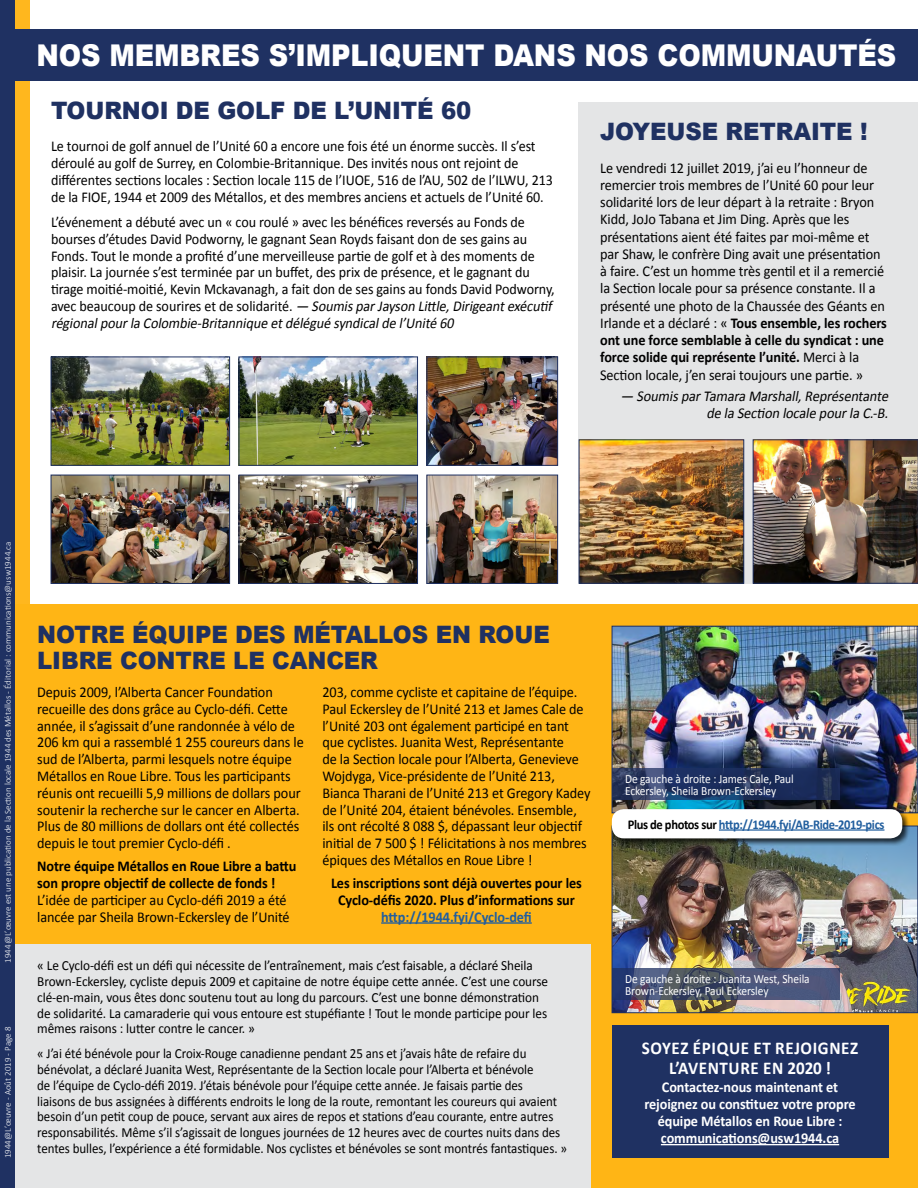
<style>
.page{position:relative;width:918px;height:1188px;background:#fff}
.page>*{position:absolute;margin:0;border:0;box-sizing:border-box;transform-origin:0 0}
.t1{font:900 30px "Arial";letter-spacing:-.005em;color:#fff;scale:.9 1}
.t2{font:900 24px/25.5px "Arial";letter-spacing:-.005em;color:#1f3162;scale:.95 1}
.t3{font:700 18px/20.2px "Calibri";letter-spacing:.035em;color:#fff;text-align:center;scale:.95 1}
.t4{font:15px/16.8px "Calibri";letter-spacing:-.005em;color:#000;scale:.95 1}
.t5{font:15px/16.8px "Calibri";letter-spacing:-.005em;color:#000;scale:.94 1}
.t6{font:700 15px/16.8px "Calibri";letter-spacing:-.005em;color:#000;scale:.95 1}
.t7{font:700 15px/17.2px "Calibri";letter-spacing:-.005em;color:#fff;text-align:center;scale:.95 1}
.t8{font:italic 15px/17.2px "Calibri";color:#000;text-align:right;scale:.95 1}
.t9{font:700 15px "Calibri";letter-spacing:-.005em;color:#215e9e;scale:.95 1}
.t10{font:13.95px/15.9px "Calibri";letter-spacing:-.005em;color:#000;scale:.93 1}
.t11{font:13.95px/15.9px "Calibri";letter-spacing:-.005em;color:#000;scale:.95 1}
.t12{font:700 13.5px "Calibri";letter-spacing:-.03em;color:#215e9e;scale:.93 1}
.t13{font:12.6px/12px "Calibri";letter-spacing:-.005em;color:#fff;scale:.9 1}
.t14{font:300 9px "Calibri";color:#fff}
.s1{font-style:italic}
.s2{font-weight:700}
.s3{color:#000}
</style>
<div class="page">
<div style="left:0;top:0;width:30px;height:1188px;background:#ffb71e"></div>
<div style="left:15px;top:30px;width:903px;height:51px;background:#1f3162"></div>
<div style="left:579px;top:102px;width:339px;height:481px;background:#e4e5e6"></div>
<div style="left:15px;top:605px;width:903px;height:583px;background:#ffb515"></div>
<hr style="left:381px;top:922px;width:151px;height:2px;background:#215e9e">
<img style="left:53px;top:477px;width:175px;height:105px">
<div style="left:51px;top:475px;width:179px;height:109px;border:1px solid #1f3162"></div>
<img style="left:429px;top:477px;width:127px;height:105px">
<div style="left:427px;top:475px;width:131px;height:109px;border:1px solid #1f3162"></div>
<img style="left:241px;top:477px;width:175px;height:105px">
<div style="left:239px;top:475px;width:179px;height:109px;border:1px solid #1f3162"></div>
<img style="left:53px;top:359px;width:175px;height:105px">
<div style="left:51px;top:357px;width:179px;height:109px;border:1px solid #1f3162"></div>
<img style="left:755px;top:442px;width:161px;height:139px">
<div style="left:753px;top:440px;width:165px;height:143px;border:1px solid #1f3162"></div>
<img style="left:581px;top:442px;width:161px;height:139px">
<div style="left:579px;top:440px;width:165px;height:143px;border:1px solid #1f3162"></div>
<img style="left:241px;top:359px;width:175px;height:105px">
<div style="left:239px;top:357px;width:179px;height:109px;border:1px solid #1f3162"></div>
<img style="left:429px;top:359px;width:127px;height:105px">
<div style="left:427px;top:357px;width:131px;height:109px;border:1px solid #1f3162"></div>
<img style="left:614px;top:628px;width:302px;height:183px">
<div style="left:612px;top:626px;width:306px;height:187px;border:1px solid #1f3162"></div>
<div style="left:15px;top:944px;width:576px;height:244px;background:#e4e5e6"></div>
<div style="left:612px;top:1026px;width:276px;height:132px;background:#1f3162"></div>
<hr style="left:661px;top:1144px;width:178px;height:1px;background:#fff">
<img style="left:614px;top:828px;width:302px;height:183px">
<div style="left:612px;top:826px;width:306px;height:187px;border:1px solid #1f3162"></div>
<div style="left:0;top:0;width:15px;height:1188px;background:#1f3162"></div>
<svg style="left:612px;top:768px;width:228px;height:32px;background:#22335f"></svg>
<svg style="left:612px;top:968px;width:228px;height:32px;background:#465170"></svg>
<div style="left:610px;top:808px;width:300px;height:38px;background:#000;opacity:.75"></div>
<div style="left:612px;top:809px;width:290px;height:29px;background:#fff;border-radius:12px"></div>
<hr style="left:719px;top:829px;width:165px;height:2px;background:#215e9e">
<h1 class="t1" style="left:36px;top:34px;width:957px">NOS MEMBRES S’IMPLIQUENT DANS NOS COMMUNAUTÉS</h1>
<h2 class="t2" style="left:51px;top:97px;width:444px">TOURNOI DE GOLF DE L’UNITÉ 60</h2>
<p class="t5" style="left:51px;top:138px;width:536px">Le tournoi de golf annuel de l’Unité 60 a encore une fois été un énorme succès. Il s’est déroulé au golf de Surrey, en Colombie-Britannique. Des invités nous ont rejoint de différentes sections locales : Section locale 115 de l’IUOE, 516 de l’AU, 502 de l’ILWU, 213 de la FIOE, 1944 et 2009 des Métallos, et des membres anciens et actuels de l’Unité 60.</p>
<p class="t5" style="left:51px;top:214px;width:538px">L’événement a débuté avec un « cou roulé » avec les bénéfices reversés au Fonds de bourses d’études David Podworny, le gagnant Sean Royds faisant don de ses gains au Fonds. Tout le monde a profité d’une merveilleuse partie de golf et à des moments de plaisir. La journée s’est terminée par un buffet, des prix de présence, et le gagnant du tirage moitié-moitié, Kevin Mckavanagh, a fait don de ses gains au fonds David Podworny, ave c b e a u co u p d e so u ri re s et d e so l i d a rité . <span class="s1">— SoumisparJayson Little,Dirigeantexécutif régionalpourla Colombie-Britannique etdélégué syndicalde l’Unité 60</span></p>
<h2 class="t2" style="left:600px;top:118px;width:283px">JOYEUSE RETRAITE !</h2>
<p class="t4" style="left:600px;top:159px;width:303px;line-height:17.2px">Le vendredi 12 juillet 2019, j’ai eu l’honneur de remercier trois membres de l’Unité 60 pour leur solidarité lors de leur départ à la retraite : Bryon Kidd, JoJo Tabana et Jim Ding. Après que les présentations aient été faites par moi-même et par Shaw, le confrère Ding avait une présentation à faire. C’est un homme très gentil et il a remercié la Section locale pour sa présence constante. Il a présenté une photo de la Chaussée des Géants en Irlande et a déclaré : « <span class="s2">Tous ensemble, les rochers ont une force semblable à celle du syndicat : une force solide qui représente l’unité.</span> Merci à la Section locale, j’en serai toujours une partie. »</p>
<p class="t8" style="left:621px;top:388px;width:287px">— SoumisparTamara Marshall,Représentante de la Section locale pourla C.-B.</p>
<p class="t14" style="left:2px;top:963px;width:423px;rotate:-90deg">1944@L’œuvre est une publication de la Section locale 1944 des Métallos - Éditorial : communications@usw1944.ca</p>
<p class="t14" style="left:2px;top:1158px;width:133px;rotate:-90deg">1944@L’œuvre - Août 2019 - Page 8</p>
<h2 class="t2" style="left:37px;top:621px;width:541px">NOTRE ÉQUIPE DES MÉTALLOS EN ROUE<br>LIBRE CONTRE LE CANCER</h2>
<p class="t4" style="left:37px;top:684px;width:282px">Depuis 2009, l’Alberta Cancer Foundation recueille des dons grâce au Cyclo-défi. Cette année, il s’agissait d’une randonnée à vélo de 206 km qui a rassemblé 1 255 coureurs dans le sud de l’Alberta, parmi lesquels notre équipe Métallos en Roue Libre. Tous les participants réunis ont recueilli 5,9 millions de dollars pour soutenir la recherche sur le cancer en Alberta.<br>Plus de 80 millions de dollars ont été collectés depuis le tout premier Cyclo-défi .</p>
<p class="t6" style="left:37px;top:858px;width:274px">Notre équipe Métallos en Roue Libre a battu son propre objectif de collecte de fonds !</p>
<p class="t4" style="left:37px;top:892px;width:267px">L’idée de participer au Cyclo-défi 2019 a été lancée par Sheila Brown-Eckersley de l’Unité</p>
<p class="t4" style="left:322px;top:684px;width:284px">203, comme cycliste et capitaine de l’équipe.<br>Paul Eckersley de l’Unité 213 et James Cale de l’Unité 203 ont également participé en tant que cyclistes. Juanita West, Représentante<br>de la Section locale pour l’Alberta, Genevieve Wojdyga, Vice-présidente de l’Unité 213, Bianca Tharani de l’Unité 213 et Gregory Kadey de l’Unité 204, étaient bénévoles. Ensemble, ils ont récolté 8 088 $, dépassant leur objectif initial de 7 500 $ ! Félicitations à nos membres épiques des Métallos en Roue Libre !</p>
<p class="t6" style="left:331px;top:875px;width:266px;text-align:center">Les inscriptions sont déjà ouvertes pour les<br>Cyclo-défis 2020. Plus d’informations sur</p>
<p class="t9" style="left:381px;top:907px;width:160px">http://1944.fyi/Cyclo-defi</p>
<p class="t13" style="left:625px;top:773px;width:189px">De gauche à droite : James Cale, Paul<br>Eckersley, Sheila Brown-Eckersley</p>
<p class="t12" style="left:628px;top:816px;width:278px"><span class="s3">Plus de photos sur</span> http://1944.fyi/AB-Ride-2019-pics</p>
<p class="t11" style="left:37px;top:957px;width:539px">« Le Cyclo-défi est un défi qui nécessite de l’entraînement, mais c’est faisable, a déclaré Sheila Brown-Eckersley, cycliste depuis 2009 et capitaine de notre équipe cette année. C’est une course clé-en-main, vous êtes donc soutenu tout au long du parcours. C’est une bonne démonstration de solidarité. La camaraderie qui vous entoure est stupéfiante ! Tout le monde participe pour les mêmes raisons : lutter contre le cancer. »</p>
<p class="t10" style="left:37px;top:1045px;width:571px">« J’ai été bénévole pour la Croix-Rouge canadienne pendant 25 ans et j’avais hâte de refaire du bénévolat, a déclaré Juanita West, Représentante de la Section locale pour l’Alberta et bénévole<br>de l’équipe de Cyclo-défi 2019. J’étais bénévole pour l’équipe cette année. Je faisais partie des<br>liaisons de bus assignées à différents endroits le long de la route, remontant les coureurs qui avaient besoin d’un petit coup de pouce, servant aux aires de repos et stations d’eau courante, entre autres responsabilités. Même s’il s’agissait de longues journées de 12 heures avec de courtes nuits dans des tentes bulles, l’expérience a été formidable. Nos cyclistes et bénévoles se sont montrés fantastiques. »</p>
<p class="t3" style="left:642px;top:1038px;width:229px">SOYEZ ÉPIQUE ET REJOIGNEZ<br>L’AVENTURE EN 2020 !</p>
<p class="t13" style="left:625px;top:973px;width:207px">De gauche à droite : Juanita West, Sheila<br>Brown-Eckersley, Paul Eckersley</p>
<p class="t7" style="left:644px;top:1078px;width:224px">Contactez-nous maintenant et rejoignez ou constituez votre propre équipe Métallos en Roue Libre : communications@usw1944.ca</p>
</div>
